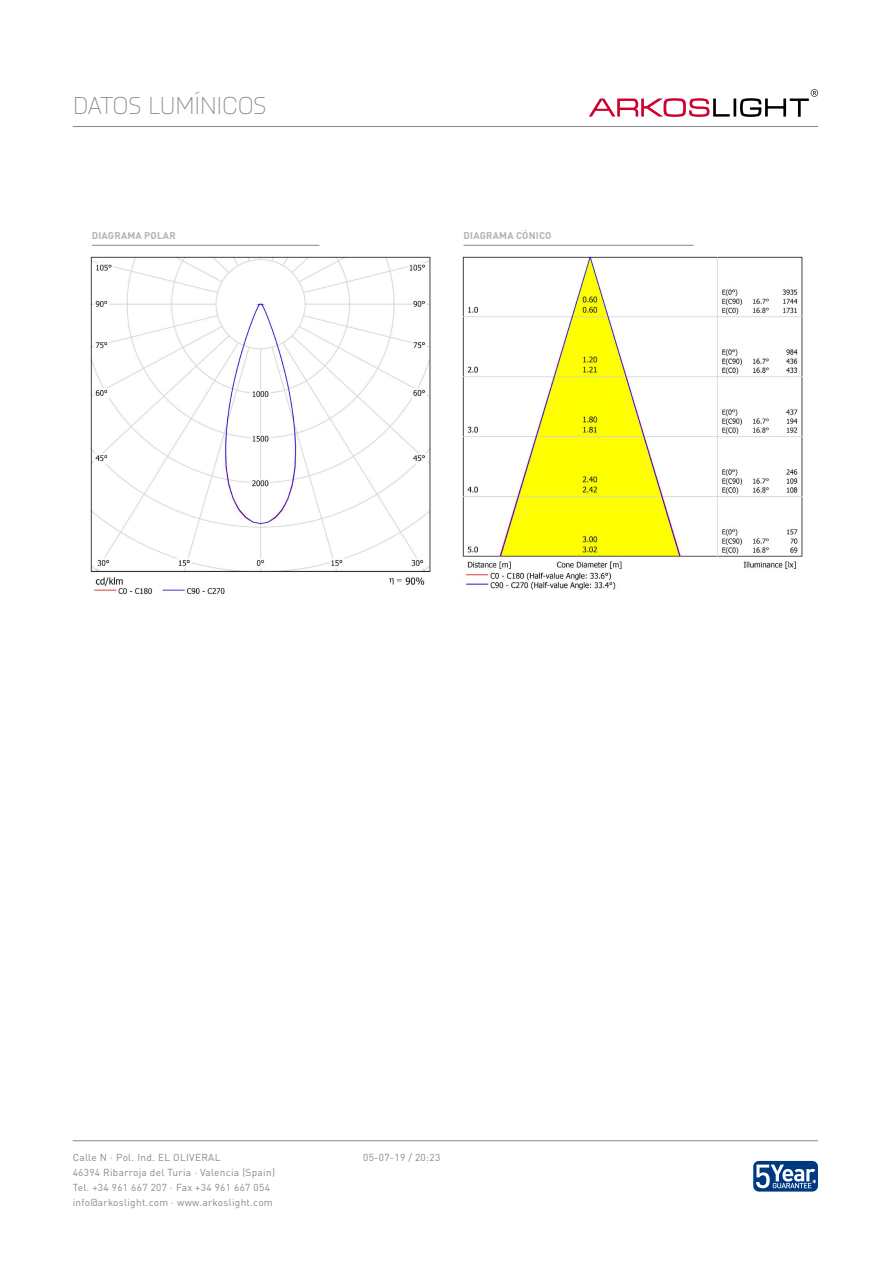
<style>
.page{position:relative;width:893px;height:1263px;background:#fff}
.page>*{position:absolute;margin:0;border:0;box-sizing:border-box;transform-origin:0 0}
.t1{font:300 24.3px "Knul";letter-spacing:-.01em;color:#87888a}
.t2{font:10.05px/15px "DIN Pro";letter-spacing:.03em;color:#87888a}
.t3{font:700 9.75px "DIN Pro";letter-spacing:.02em;color:#b1b3b4}
</style>
<div class="page">
<hr style="left:73px;top:126px;width:745px;height:1px;background:#87888a">
<hr style="left:73px;top:1140px;width:745px;height:1px;background:#87888a">
<svg style="left:753px;top:1161px;width:65px;height:30px"></svg>
<img style="left:90px;top:256px;width:341px;height:338px">
<hr style="left:92px;top:245px;width:227px;height:1px;background:#87888a">
<img style="left:462px;top:256px;width:341px;height:334px">
<hr style="left:464px;top:245px;width:230px;height:1px;background:#87888a">
<hr style="left:733px;top:98px;width:3px;height:19px;background:#000">
<svg style="left:740px;top:89px;width:78px;height:28px"></svg>
<svg style="left:589px;top:98px;width:141px;height:19px"></svg>
<h1 class="t1" style="left:73px;top:90px;width:195px">DATOS LUMÍNICOS</h1>
<p class="t3" style="left:92px;top:227px;width:85px">DIAGRAMA POLAR</p>
<p class="t3" style="left:464px;top:227px;width:89px">DIAGRAMA CÓNICO</p>
<p class="t2" style="left:73px;top:1149px;width:204px">Calle N · Pol. Ind. EL OLIVERAL<br>46394 Ribarroja del Turia · Valencia (Spain)<br>Tel. +34 961 667 207 · Fax +34 961 667 054 info@arkoslight.com · www.arkoslight.com</p>
<p class="t2" style="left:363px;top:1148px;width:79px">05-07-19 / 20:23</p>
</div>
